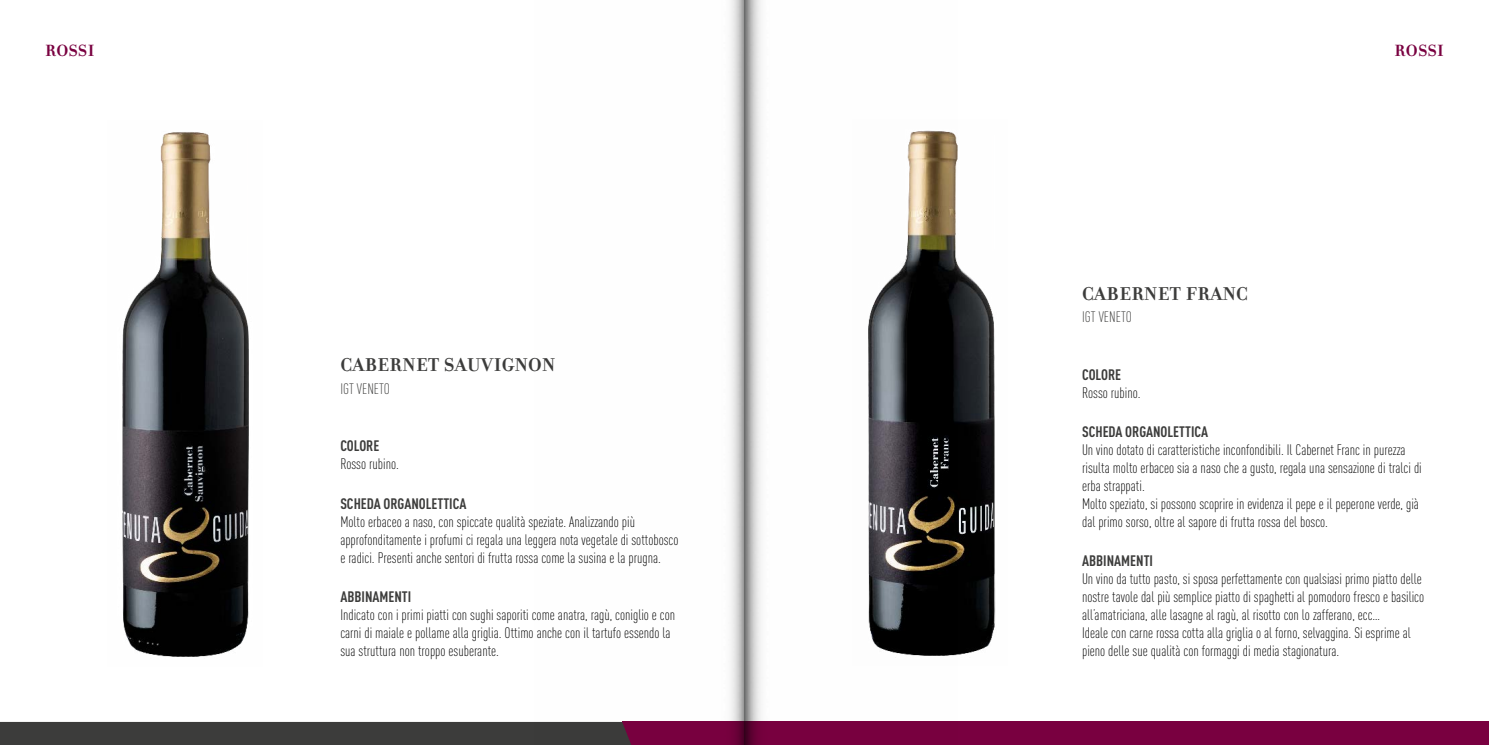
<style>
.page{position:relative;width:1489px;height:745px;background:#fff}
.page>*{position:absolute;margin:0;border:0;box-sizing:border-box;transform-origin:0 0}
.t1{font:700 20px "Filosofia OT";letter-spacing:.03em;color:#3c3c3b}
.t2{font:700 17.5px "Filosofia OT";letter-spacing:.03em;color:#790040}
.t3{font:300 15px/18px "DIN Cond";color:#000}
.t4{font:700 15px "DIN Cond";color:#3c3c3b}
.t5{font:300 15px "DIN Cond";color:#3c3c3b}
</style>
<div class="page">
<div style="left:622px;top:721px;width:866px;height:23px;background:#790040"></div>
<div style="left:0;top:721px;width:535px;height:23px;background:#3c3c3b"></div>
<img style="left:122px;top:132px;width:127px;height:525px">
<img style="left:957px;top:144px;width:39px;height:511px">
<img style="left:535px;top:0;width:422px;height:744px">
<p class="t2" style="left:45px;top:41px;width:51px">ROSSI</p>
<h1 class="t1" style="left:340px;top:354px;width:216px">CABERNET SAUVIGNON</h1>
<p class="t5" style="left:340px;top:380px;width:51px">IGT VENETO</p>
<p class="t4" style="left:340px;top:436px;width:41px">COLORE</p>
<p class="t3" style="left:340px;top:455px;width:60px">Rosso rubino.</p>
<p class="t4" style="left:340px;top:494px;width:127px">SCHEDA ORGANOLETTICA</p>
<p class="t3" style="left:340px;top:512px;width:340px">Molto erbaceo a naso, con spiccate qualità speziate. Analizzando più approfonditamente i profumi ci regala una leggera nota vegetale di sottobosco e radici. Presenti anche sentori di frutta rossa come la susina e la prugna.</p>
<p class="t4" style="left:340px;top:587px;width:72px">ABBINAMENTI</p>
<p class="t3" style="left:340px;top:605px;width:336px">Indicato con i primi piatti con sughi saporiti come anatra, ragù, coniglio e con carni di maiale e pollame alla griglia. Ottimo anche con il tartufo essendo la sua struttura non troppo esuberante.</p>
<h1 class="t1" style="left:1082px;top:282px;width:167px">CABERNET FRANC</h1>
<p class="t5" style="left:1082px;top:308px;width:51px">IGT VENETO</p>
<p class="t2" style="left:1394px;top:41px;width:51px">ROSSI</p>
<p class="t4" style="left:1082px;top:365px;width:41px">COLORE</p>
<p class="t3" style="left:1082px;top:383px;width:60px">Rosso rubino.</p>
<p class="t4" style="left:1082px;top:422px;width:127px">SCHEDA ORGANOLETTICA</p>
<p class="t3" style="left:1082px;top:440px;width:341px">Un vino dotato di caratteristiche inconfondibili. Il Cabernet Franc in purezza risulta molto erbaceo sia a naso che a gusto, regala una sensazione di tralci di erba strappati.<br>Molto speziato, si possono scoprire in evidenza il pepe e il peperone verde, già dal primo sorso, oltre al sapore di frutta rossa del bosco.</p>
<p class="t4" style="left:1082px;top:551px;width:72px">ABBINAMENTI</p>
<p class="t3" style="left:1082px;top:569px;width:343px">Un vino da tutto pasto, si sposa perfettamente con qualsiasi primo piatto delle nostre tavole dal più semplice piatto di spaghetti al pomodoro fresco e basilico all’amatriciana, alle lasagne al ragù, al risotto con lo zafferano, ecc…<br>Ideale con carne rossa cotta alla griglia o al forno, selvaggina. Si esprime al pieno delle sue qualità con formaggi di media stagionatura.</p>
</div>
